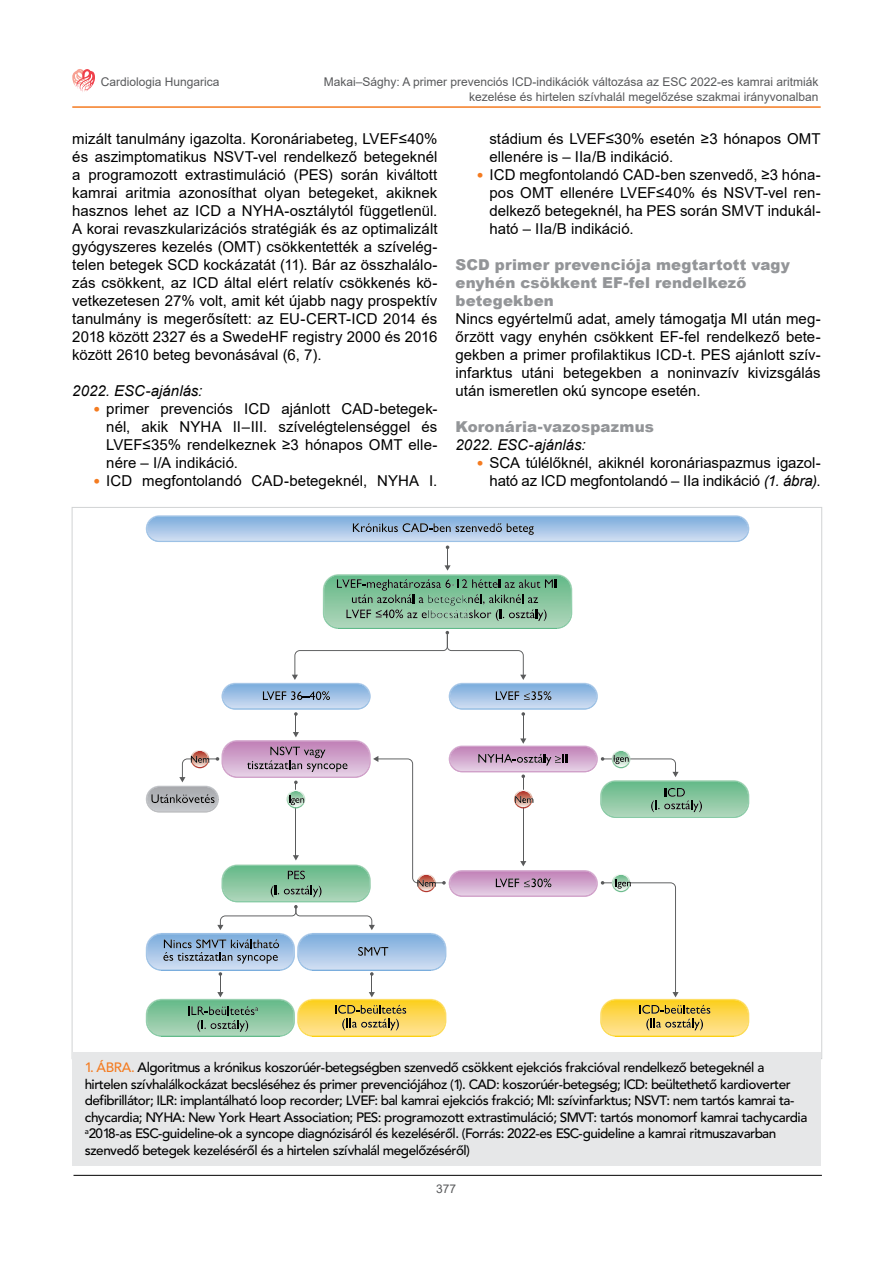
<style>
.page{position:relative;width:893px;height:1263px;background:#fff}
.page>*{position:absolute;margin:0;border:0;box-sizing:border-box;transform-origin:0 0}
.t1{font:15px/18px "Arial";color:#000;text-align:justify}
.t2{font:900 15px/18px "Arial";letter-spacing:.01em;color:#939598}
.t3{font:italic 15px "Arial";color:#000}
.t4{font:13.5px/16.5px "Avenir Md PFL";color:#000}
.t5{font:12px/14.4px "Arial";color:#58595b;text-align:right}
.s1{font-family:"Avenir Md PFL";font-size:13.5px;color:#f47b20}
.s2{font-style:italic}
.s3{color:#f47b20}
</style>
<div class="page">
<hr style="left:74px;top:1175px;width:748px;height:1px;background:#000">
<svg style="left:72px;top:69px;width:23px;height:23px"></svg>
<hr style="left:72px;top:106px;width:749px;height:2px;background:#f47b20">
<img style="left:146px;top:786px;width:72px;height:26px">
<img style="left:459px;top:745px;width:128px;height:1px">
<img style="left:449px;top:746px;width:148px;height:26px">
<img style="left:457px;top:870px;width:132px;height:27px">
<img style="left:462px;top:896px;width:123px;height:1px">
<img style="left:449px;top:871px;width:148px;height:25px">
<img style="left:449px;top:683px;width:148px;height:26px">
<img style="left:222px;top:683px;width:148px;height:26px">
<svg style="left:217px;top:905px;width:158px;height:25px"></svg>
<svg style="left:292px;top:631px;width:234px;height:49px"></svg>
<img style="left:338px;top:628px;width:219px;height:1px">
<img style="left:323px;top:575px;width:249px;height:53px">
<svg style="left:444px;top:545px;width:7px;height:26px"></svg>
<svg style="left:217px;top:972px;width:6px;height:25px"></svg>
<svg style="left:293px;top:712px;width:6px;height:25px"></svg>
<svg style="left:520px;top:712px;width:6px;height:32px"></svg>
<svg style="left:369px;top:972px;width:6px;height:25px"></svg>
<img style="left:154px;top:515px;width:587px;height:27px">
<img style="left:159px;top:541px;width:577px;height:1px">
<img style="left:146px;top:516px;width:603px;height:25px">
<hr style="left:295px;top:782px;width:1px;height:74px;background:#595a5b">
<svg style="left:294px;top:780px;width:4px;height:4px"></svg>
<svg style="left:293px;top:855px;width:6px;height:5px"></svg>
<hr style="left:523px;top:776px;width:1px;height:86px;background:#595a5b">
<svg style="left:521px;top:774px;width:4px;height:4px"></svg>
<svg style="left:520px;top:861px;width:6px;height:5px"></svg>
<img style="left:161px;top:1036px;width:118px;height:1px">
<img style="left:146px;top:999px;width:148px;height:37px">
<img style="left:234px;top:864px;width:124px;height:1px">
<img style="left:222px;top:865px;width:148px;height:37px">
<img style="left:600px;top:780px;width:139px;height:38px">
<img style="left:601px;top:781px;width:148px;height:36px">
<img style="left:232px;top:740px;width:139px;height:38px">
<img style="left:222px;top:741px;width:148px;height:36px">
<img style="left:313px;top:1036px;width:118px;height:1px">
<img style="left:298px;top:999px;width:148px;height:37px">
<img style="left:146px;top:933px;width:148px;height:37px">
<img style="left:298px;top:933px;width:148px;height:37px">
<img style="left:616px;top:1036px;width:118px;height:1px">
<img style="left:601px;top:999px;width:148px;height:37px">
<svg style="left:247px;top:746px;width:100px;height:26px;background:#b290ae"></svg>
<svg style="left:478px;top:754px;width:89px;height:11px"></svg>
<svg style="left:496px;top:878px;width:55px;height:9px"></svg>
<svg style="left:496px;top:691px;width:55px;height:9px"></svg>
<svg style="left:263px;top:691px;width:67px;height:9px"></svg>
<svg style="left:179px;top:750px;width:40px;height:32px"></svg>
<svg style="left:353px;top:523px;width:181px;height:12px;background:#899fb7"></svg>
<svg style="left:458px;top:579px;width:98px;height:9px"></svg>
<svg style="left:337px;top:579px;width:114px;height:24px;background:#679d7d"></svg>
<svg style="left:346px;top:609px;width:81px;height:9px"></svg>
<svg style="left:468px;top:594px;width:79px;height:27px;background:#7aa489"></svg>
<svg style="left:188px;top:1006px;width:70px;height:26px;background:#77a387"></svg>
<svg style="left:288px;top:870px;width:17px;height:9px"></svg>
<svg style="left:271px;top:886px;width:51px;height:11px"></svg>
<svg style="left:651px;top:788px;width:51px;height:24px"></svg>
<svg style="left:163px;top:939px;width:116px;height:25px;background:#889fb8"></svg>
<svg style="left:358px;top:947px;width:30px;height:9px"></svg>
<svg style="left:335px;top:1005px;width:71px;height:25px;background:#c4aa51"></svg>
<svg style="left:151px;top:794px;width:68px;height:9px"></svg>
<svg style="left:639px;top:1005px;width:71px;height:25px;background:#c4aa51"></svg>
<svg style="left:287px;top:790px;width:18px;height:18px"></svg>
<svg style="left:514px;top:790px;width:19px;height:18px"></svg>
<svg style="left:370px;top:756px;width:76px;height:136px"></svg>
<svg style="left:597px;top:750px;width:82px;height:27px"></svg>
<svg style="left:597px;top:874px;width:82px;height:123px"></svg>
<img style="left:428px;top:584px;width:40px;height:22px">
<div style="left:72px;top:1052px;width:748px;height:113px;background:#e6e7e8"></div>
<p class="t5" style="left:101px;top:75px;width:120px">Cardiologia Hungarica</p>
<p class="t5" style="left:324px;top:75px;width:496px">Makai–Sághy: A primer prevenciós ICD-indikációk változása az ESC 2022-es kamrai aritmiák kezelése és hirtelen szívhalál megelőzése szakmai irányvonalban</p>
<p class="t1" style="left:72px;top:130px;width:367px">mizált tanulmány igazolta. Koronáriabeteg, LVEF≤40% és aszimptomatikus NSVT-vel rendelkező betegeknél a programozott extrastimuláció (PES) során kiváltott kamrai aritmia azonosíthat olyan betegeket, akiknek hasznos lehet az ICD a NYHA-osztálytól függetlenül.<br>A korai revaszkularizációs stratégiák és az optimalizált gyógyszeres kezelés (OMT) csökkentették a szívelég&shy;telen betegek SCD kockázatát (11). Bár az összhalálo&shy;zás csökkent, az ICD által elért relatív csökkenés kö&shy;vetkezetesen 27% volt, amit két újabb nagy prospektív tanulmány is megerősített: az EU-CERT-ICD 2014 és 2018 között 2327 és a SwedeHF registry 2000 és 2016 között 2610 beteg bevonásával (6, 7).</p>
<p class="t3" style="left:72px;top:381px;width:132px">2022. ESC-ajánlás:</p>
<p class="t1" style="left:106px;top:400px;width:333px;text-indent:-13px"><span class="s1">•</span> primer prevenciós ICD ajánlott CAD-betegek&shy;nél, akik NYHA II–III. szívelégtelenséggel és LVEF≤35% rendelkeznek ≥3 hónapos OMT elle&shy;nére – I/A indikáció.</p>
<p class="t1" style="left:94px;top:472px;width:345px"><span class="s1">•</span> ICD megfontolandó CAD-betegeknél, NYHA I.</p>
<p class="t1" style="left:489px;top:130px;width:333px">stádium és LVEF≤30% esetén ≥3 hónapos OMT ellenére is – IIa/B indikáció.</p>
<p class="t1" style="left:489px;top:166px;width:333px;text-indent:-13px"><span class="s1">•</span> ICD megfontolandó CAD-ben szenvedő, ≥3 hóna&shy;pos OMT ellenére LVEF≤40% és NSVT-vel ren&shy;delkező betegeknél, ha PES során SMVT indukál&shy;ható – IIa/B indikáció.</p>
<p class="t2" style="left:455px;top:255px;width:336px">SCD primer prevenciója megtartott vagy enyhén csökkent EF-fel rendelkező betegekben</p>
<p class="t1" style="left:455px;top:310px;width:367px">Nincs egyértelmű adat, amely támogatja MI után meg&shy;őrzött vagy enyhén csökkent EF-fel rendelkező bete&shy;gekben a primer profilaktikus ICD-t. PES ajánlott szív&shy;infarktus utáni betegekben a noninvazív kivizsgálás után ismeretlen okú syncope esetén.</p>
<p class="t2" style="left:455px;top:417px;width:200px">Koronária-vazospazmus</p>
<p class="t3" style="left:455px;top:435px;width:132px">2022. ESC-ajánlás:</p>
<p class="t1" style="left:477px;top:454px;width:345px;text-align:right"><span class="s1">•</span> SCA túlélőknél, akiknél koronáriaspazmus igazol&shy;ható az ICD megfontolandó – IIa indikáció <span class="s2">(1. ábra)</span>.</p>
<p class="t4" style="left:85px;top:1060px;width:724px"><span class="s3">1. ÁBRA.</span> Algoritmus a krónikus koszorúér-betegségben szenvedő csökkent ejekciós frakcióval rendelkező betegeknél a hirtelen szívhalálkockázat becsléséhez és primer prevenciójához (1). CAD: koszorúér-betegség; ICD: beültethető kardioverter defibrillátor; ILR: implantálható loop recorder; LVEF: bal kamrai ejekciós frakció; MI: szívinfarktus; NSVT: nem tartós kamrai ta&shy;chycardia; NYHA: New York Heart Association; PES: programozott extrastimuláció; SMVT: tartós monomorf kamrai tachycardia <sup>a</sup>2018-as ESC-guideline-ok a syncope diagnózisáról és kezeléséről. (Forrás: 2022-es ESC-guideline a kamrai ritmuszavarban szenvedő betegek kezeléséről és a hirtelen szívhalál megelőzéséről)</p>
<p class="t5" style="left:436px;top:1181px;width:22px">377</p>
</div>
